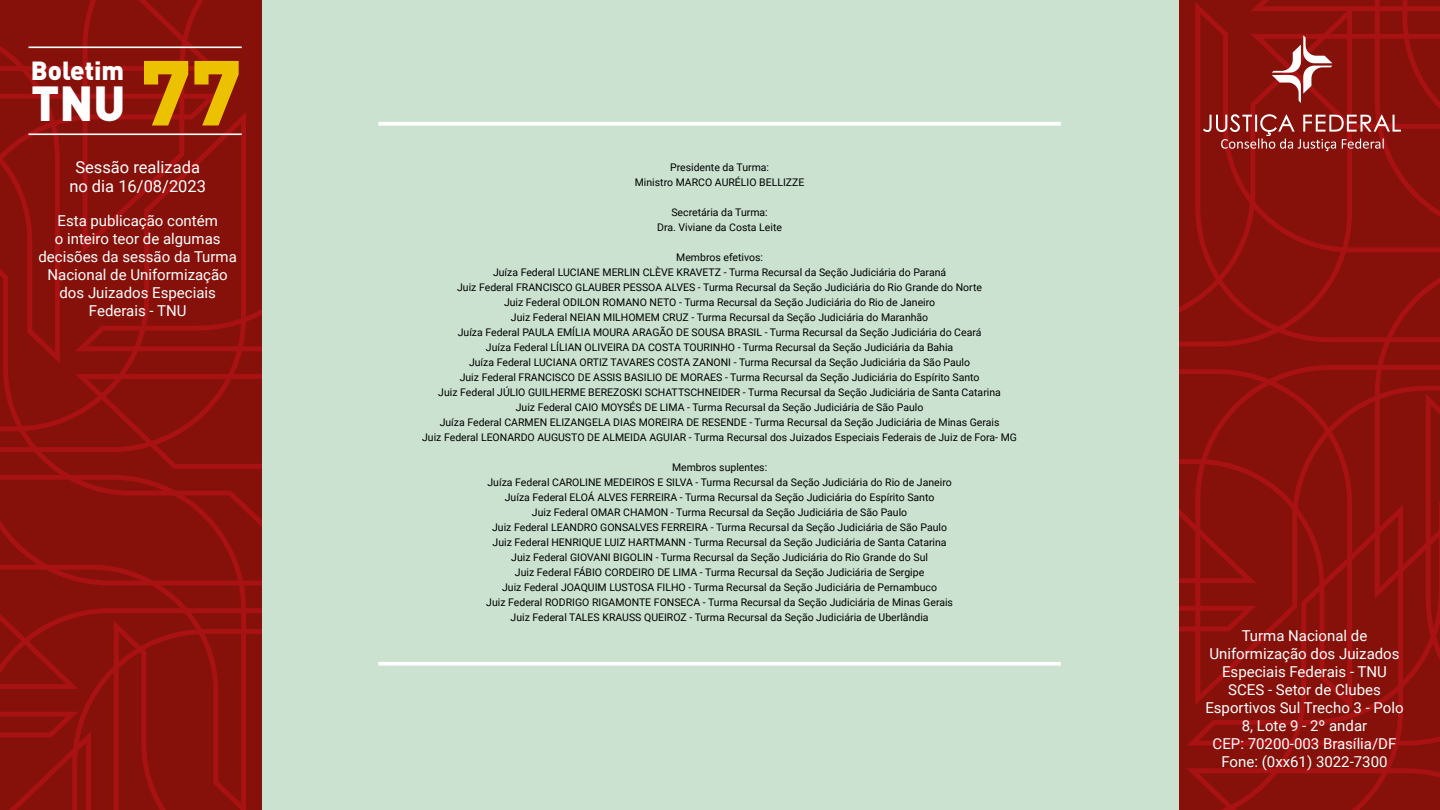
<style>
.page{position:relative;width:1440px;height:810px;background:#fff}
.page>*{position:absolute;margin:0;border:0;box-sizing:border-box;transform-origin:0 0}
.t1{font:900 90.68px "DIN";color:#ecc200}
.t2{font:900 48.6px "DIN";color:#fff}
.t3{font:900 25.88px "DIN";color:#fff}
.t4{font:16.5px/19.8px "Roboto";color:#fff;text-align:center}
.t5{font:15px/18px "Roboto";color:#fff;text-align:center}
.t6{font:10.5px/15px "Roboto";color:#000;text-align:center}
</style>
<div class="page">
<div style="left:1179px;top:6px;width:173px;height:340px;background:#85110a"></div>
<svg style="left:1195px;top:2px;width:245px;height:340px;background:#8a110b"></svg>
<svg style="left:1256px;top:365px;width:119px;height:137px;background:#89110b"></svg>
<svg style="left:1375px;top:278px;width:65px;height:224px;background:#8b110b"></svg>
<svg style="left:1179px;top:583px;width:224px;height:185px;background:#87110a"></svg>
<svg style="left:1256px;top:768px;width:184px;height:42px;background:#8a110b"></svg>
<svg style="left:1186px;top:502px;width:254px;height:244px;background:#8b110b"></svg>
<svg style="left:1179px;top:243px;width:77px;height:340px;background:#8a110b"></svg>
<svg style="left:1179px;top:606px;width:77px;height:204px;background:#8b110b"></svg>
<div style="left:246px;top:714px;width:16px;height:96px;background:#85110a"></div>
<svg style="left:0;top:475px;width:246px;height:335px;background:#8a110b"></svg>
<svg style="left:0;top:364px;width:246px;height:88px;background:#8a110b"></svg>
<svg style="left:75px;top:374px;width:187px;height:340px;background:#8a110b"></svg>
<svg style="left:0;top:0;width:259px;height:364px;background:#8a110b"></svg>
<div style="left:262px;top:0;width:917px;height:810px;background:#cae2cf"></div>
<hr style="left:28px;top:46px;width:214px;height:2px;background:#fff">
<hr style="left:28px;top:133px;width:214px;height:2px;background:#fff">
<svg style="left:1203px;top:0;width:237px;height:217px;background:#8f1b15"></svg>
<svg style="left:378px;top:122px;width:683px;height:4px;background:#f9fcfa"></svg>
<svg style="left:378px;top:662px;width:683px;height:4px;background:#f9fcfa"></svg>
<h3 class="t3" style="left:31px;top:53px;width:95px">Boletim</h3>
<h1 class="t1" style="left:141px;top:32px;width:102px">77</h1>
<h2 class="t2" style="left:31px;top:71px;width:96px">TNU</h2>
<h3 class="t4" style="left:69px;top:156px;width:138px">Sessão realizada no dia 16/08/2023</h3>
<h3 class="t5" style="left:38px;top:211px;width:200px">Esta publicação contém<br>o inteiro teor de algumas decisões da sessão da Turma<br>Nacional de Uniformização dos Juizados Especiais<br>Federais - TNU</h3>
<p class="t6" style="left:635px;top:159px;width:171px">Presidente da Turma:<br>Ministro MARCO AURÉLIO BELLIZZE</p>
<p class="t6" style="left:657px;top:204px;width:126px">Secretária da Turma:<br>Dra. Viviane da Costa Leite</p>
<p class="t6" style="left:422px;top:249px;width:596px">Membros efetivos:<br>Juíza Federal LUCIANE MERLIN CLÈVE KRAVETZ - Turma Recursal da Seção Judiciária do Paraná<br>Juiz Federal FRANCISCO GLAUBER PESSOA ALVES - Turma Recursal da Seção Judiciária do Rio Grande do Norte<br>Juiz Federal ODILON ROMANO NETO - Turma Recursal da Seção Judiciária do Rio de Janeiro<br>Juiz Federal NEIAN MILHOMEM CRUZ - Turma Recursal da Seção Judiciária do Maranhão<br>Juíza Federal PAULA EMÍLIA MOURA ARAGÃO DE SOUSA BRASIL - Turma Recursal da Seção Judiciária do Ceará<br>Juíza Federal LÍLIAN OLIVEIRA DA COSTA TOURINHO - Turma Recursal da Seção Judiciária da Bahia<br>Juíza Federal LUCIANA ORTIZ TAVARES COSTA ZANONI - Turma Recursal da Seção Judiciária da São Paulo<br>Juiz Federal FRANCISCO DE ASSIS BASILIO DE MORAES - Turma Recursal da Seção Judiciária do Espírito Santo<br>Juiz Federal JÚLIO GUILHERME BEREZOSKI SCHATTSCHNEIDER - Turma Recursal da Seção Judiciária de Santa Catarina<br>Juiz Federal CAIO MOYSÉS DE LIMA - Turma Recursal da Seção Judiciária de São Paulo<br>Juíza Federal CARMEN ELIZANGELA DIAS MOREIRA DE RESENDE - Turma Recursal da Seção Judiciária de Minas Gerais<br>Juiz Federal LEONARDO AUGUSTO DE ALMEIDA AGUIAR - Turma Recursal dos Juizados Especiais Federais de Juiz de Fora- MG</p>
<p class="t6" style="left:486px;top:459px;width:468px">Membros suplentes:<br>Juíza Federal CAROLINE MEDEIROS E SILVA - Turma Recursal da Seção Judiciária do Rio de Janeiro Juíza Federal ELOÁ ALVES FERREIRA - Turma Recursal da Seção Judiciária do Espírito Santo<br>Juiz Federal OMAR CHAMON - Turma Recursal da Seção Judiciária de São Paulo<br>Juiz Federal LEANDRO GONSALVES FERREIRA - Turma Recursal da Seção Judiciária de São Paulo Juiz Federal HENRIQUE LUIZ HARTMANN - Turma Recursal da Seção Judiciária de Santa Catarina Juiz Federal GIOVANI BIGOLIN - Turma Recursal da Seção Judiciária do Rio Grande do Sul<br>Juiz Federal FÁBIO CORDEIRO DE LIMA - Turma Recursal da Seção Judiciária de Sergipe<br>Juiz Federal JOAQUIM LUSTOSA FILHO - Turma Recursal da Seção Judiciária de Pernambuco<br>Juiz Federal RODRIGO RIGAMONTE FONSECA - Turma Recursal da Seção Judiciária de Minas Gerais Juiz Federal TALES KRAUSS QUEIROZ - Turma Recursal da Seção Judiciária de Uberlândia</p>
<h3 class="t5" style="left:1205px;top:626px;width:200px">Turma Nacional de<br>Uniformização dos Juizados<br>Especiais Federais - TNU<br>SCES - Setor de Clubes<br>Esportivos Sul Trecho 3 - Polo<br>8, Lote 9 - 2º andar<br>CEP: 70200-003 Brasília/DF<br>Fone: (0xx61) 3022-7300</h3>
</div>
